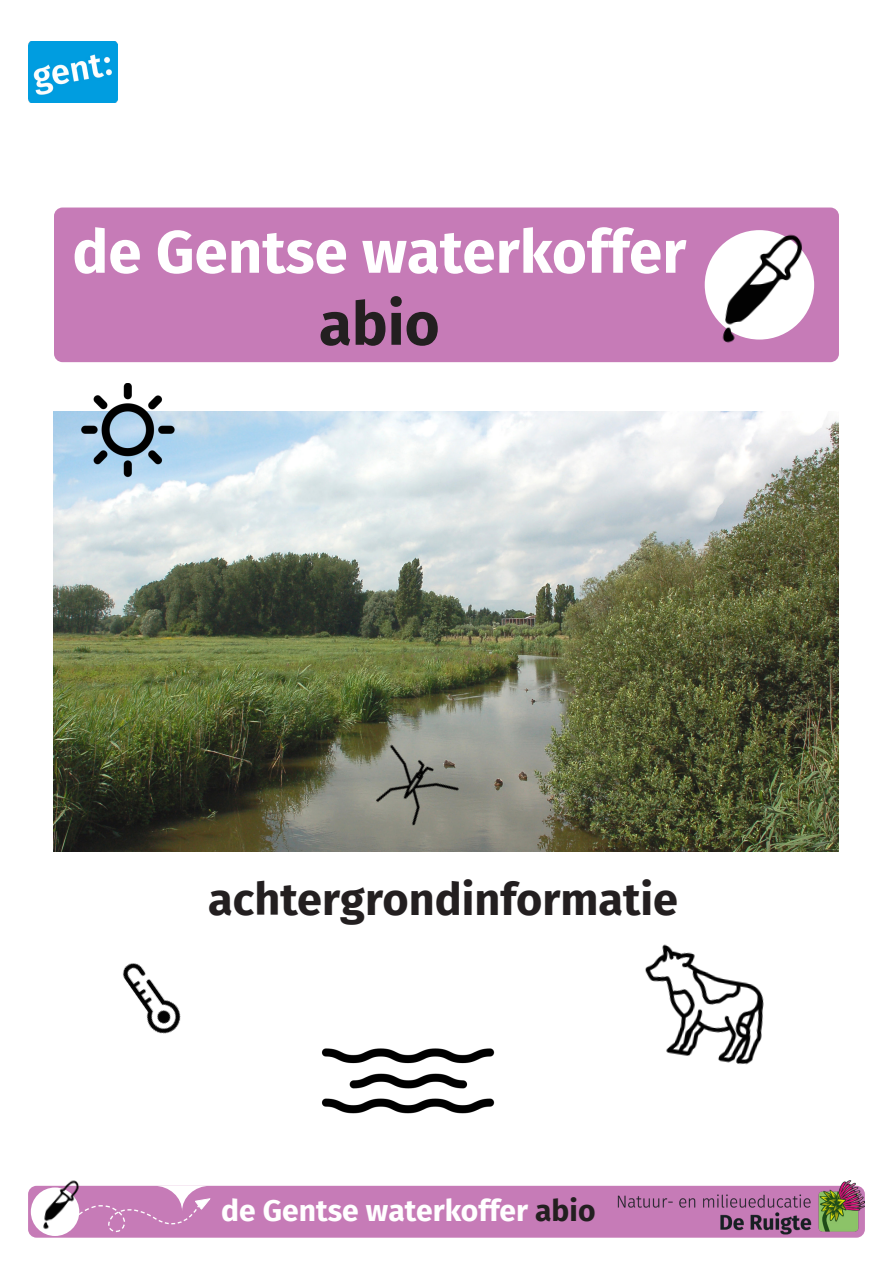
<style>
.page{position:relative;width:893px;height:1263px;background:#fff}
.page>*{position:absolute;margin:0;border:0;box-sizing:border-box;transform-origin:0 0}
.t1{font:700 60px "Fira Sans";color:#fff}
.t2{font:700 60px "Fira Sans";color:#231f20}
.t3{font:700 45px "Fira Sans";color:#231f20}
.t4{font:700 30px "Fira Sans";color:#fff}
.s1{color:#231f20}
</style>
<div class="page">
<div style="left:28px;top:1186px;width:837px;height:52px;background:#c67bb7;border-radius:9px"></div>
<svg style="left:98px;top:1186px;width:113px;height:47px"></svg>
<img style="left:617px;top:1180px;width:247px;height:56px">
<img style="left:28px;top:1180px;width:70px;height:58px">
<img style="left:54px;top:411px;width:785px;height:440px">
<img style="left:28px;top:42px;width:90px;height:61px">
<div style="left:54px;top:207px;width:785px;height:155px;background:#c67bb7;border-radius:9px"></div>
<img style="left:704px;top:213px;width:135px;height:149px">
<img style="left:122px;top:963px;width:59px;height:71px">
<img style="left:645px;top:944px;width:119px;height:121px">
<img style="left:347px;top:732px;width:125px;height:118px">
<img style="left:321px;top:1048px;width:174px;height:66px">
<img style="left:53px;top:383px;width:137px;height:102px">
<h1 class="t1" style="left:72px;top:201px;width:615px">de Gentse waterkoffer</h1>
<h1 class="t2" style="left:319px;top:273px;width:122px">abio</h1>
<h2 class="t3" style="left:208px;top:861px;width:471px">achtergrondinformatie</h2>
<p class="t4" style="left:221px;top:1185px;width:376px">de Gentse waterkoffer <span class="s1">abio</span></p>
</div>
